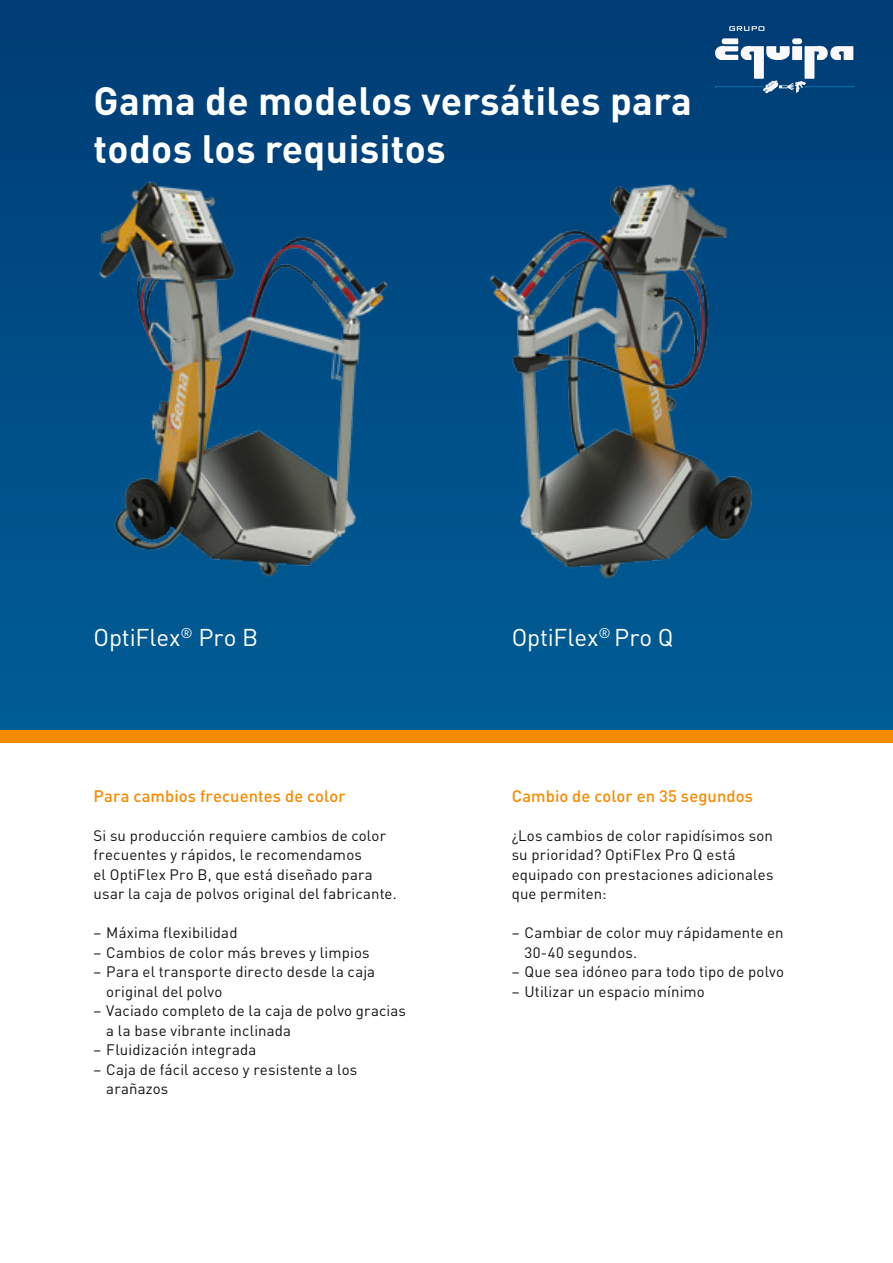
<style>
.page{position:relative;width:893px;height:1263px;background:#fff}
.page>*{position:absolute;margin:0;border:0;box-sizing:border-box;transform-origin:0 0}
.Haupttitel_Weiss_Bol{font:700 39px/48px "DIN Pro";letter-spacing:.01em;color:#fff}
.Titel_Weiss_Regular{font:24px "DIN Pro";letter-spacing:-.005em;color:#fff}
.Subtitle_Orange_Medi{font:500 16.5px "DIN Pro";letter-spacing:.005em;color:#f58b00}
.Subtitle_Orange_Medi-2{font:15px/19.5px "DIN Pro";letter-spacing:.01em;color:#11110f}
.Copy_Black_Regular_1{font:15px/19.5px "DIN Pro";letter-spacing:.01em;color:#11110f}
</style>
<div class="page">
<div style="left:0;top:0;width:893px;height:737px;background:linear-gradient(to bottom,#003c75,#005d96)"></div>
<div style="left:0;top:730px;width:893px;height:13px;background:#f58b00"></div>
<img style="left:482px;top:153px;width:293px;height:435px">
<img style="left:42px;top:169px;width:362px;height:411px">
<img style="left:686px;top:9px;width:196px;height:98px">
<p class="Haupttitel_Weiss_Bol" style="left:94px;top:73px;width:600px">Gama de modelos versátiles para todos los requisitos</p>
<p class="Titel_Weiss_Regular" style="left:94px;top:618px;width:166px">OptiFlex<sup>®</sup> Pro B</p>
<p class="Titel_Weiss_Regular" style="left:512px;top:618px;width:163px">OptiFlex<sup>®</sup> Pro Q</p>
<p class="Subtitle_Orange_Medi" style="left:94px;top:782px;width:254px">Para cambios frecuentes de color</p>
<p class="Subtitle_Orange_Medi-2" style="left:94px;top:824px;width:305px">Si su producción requiere cambios de color frecuentes y rápidos, le recomendamos<br>el OptiFlex Pro B, que está diseñado para usar la caja de polvos original del fabricante.</p>
<p class="Subtitle_Orange_Medi-2" style="left:94px;top:921px;width:146px">– Máxima flexibilidad</p>
<p class="Subtitle_Orange_Medi-2" style="left:94px;top:941px;width:278px">– Cambios de color más breves y limpios</p>
<p class="Subtitle_Orange_Medi-2" style="left:106px;top:960px;width:270px;text-indent:-13px">– Para el transporte directo desde la caja original del polvo</p>
<p class="Subtitle_Orange_Medi-2" style="left:106px;top:999px;width:301px;text-indent:-13px">– Vaciado completo de la caja de polvo gracias a la base vibrante inclinada</p>
<p class="Subtitle_Orange_Medi-2" style="left:94px;top:1038px;width:164px">– Fluidización integrada</p>
<p class="Subtitle_Orange_Medi-2" style="left:106px;top:1058px;width:253px;text-indent:-13px">– Caja de fácil acceso y resistente a los arañazos</p>
<p class="Subtitle_Orange_Medi" style="left:512px;top:782px;width:243px">Cambio de color en 35 segundos</p>
<p class="Copy_Black_Regular_1" style="left:512px;top:824px;width:263px">¿Los cambios de color rapidísimos son su prioridad? OptiFlex Pro Q está equipado con prestaciones adicionales que permiten:</p>
<p class="Subtitle_Orange_Medi-2" style="left:524px;top:921px;width:261px;text-indent:-13px">– Cambiar de color muy rápidamente en<br>30-40 segundos.</p>
<p class="Subtitle_Orange_Medi-2" style="left:512px;top:960px;width:274px">– Que sea idóneo para todo tipo de polvo</p>
<p class="Subtitle_Orange_Medi-2" style="left:512px;top:980px;width:195px">– Utilizar un espacio mínimo</p>
</div>
